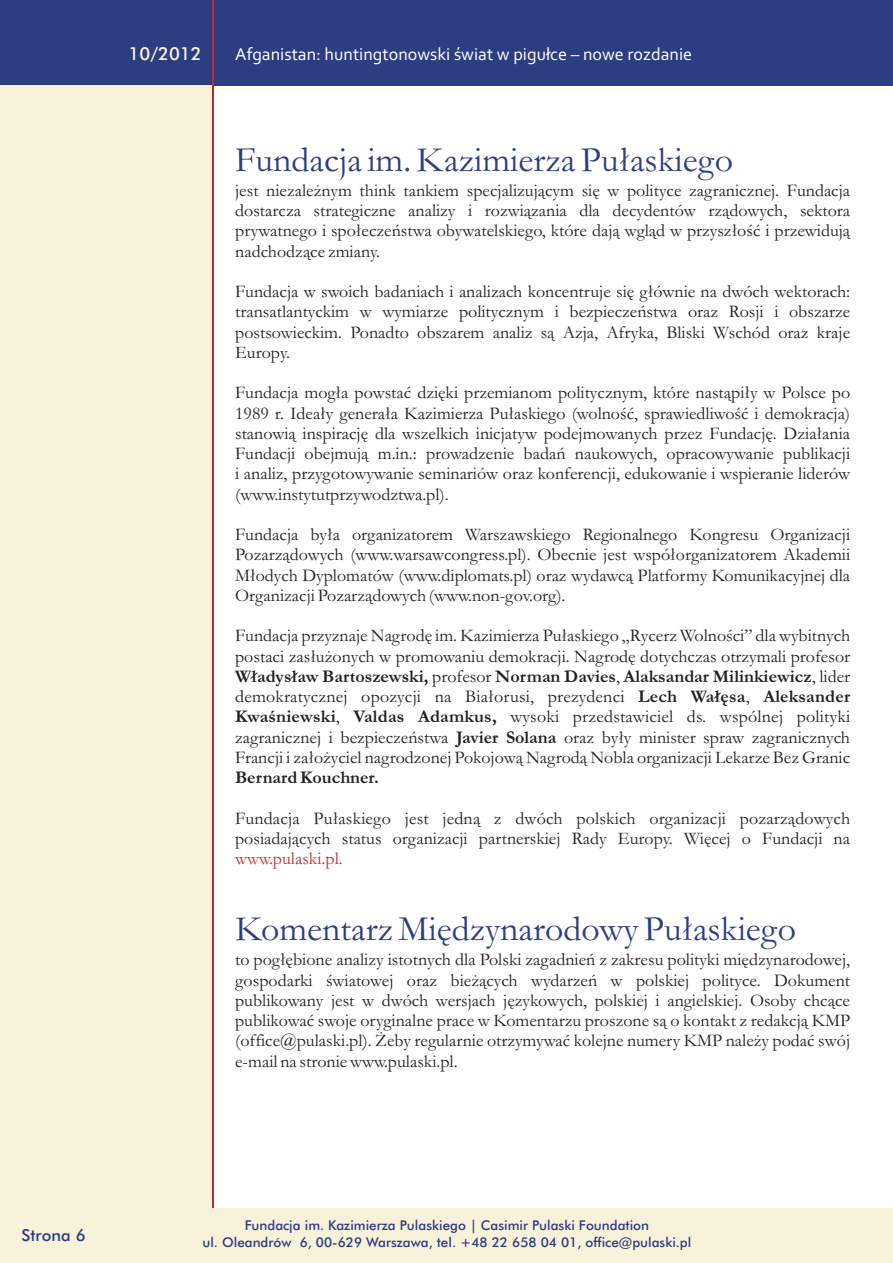
<style>
.page{position:relative;width:893px;height:1263px;background:#fff}
.page>*{position:absolute;margin:0;border:0;box-sizing:border-box;transform-origin:0 0}
.t1{font:36px "Garamond";color:#2c3d82}
.t2{font:18px/20.2px "Garamond";color:#231f20;text-align:justify}
.t3{font:18px "Corbel";color:#fff}
.t4{font:700 18px "Garamond";color:#231f20}
.t5{font:18px "Garamond";color:#bd2a31}
.t6{font:500 18px "Futura BT";color:#f9f2da}
.t7{font:500 16.5px "Futura BT";color:#2c3d82}
.t8{font:500 13.5px/16.2px "Futura BT";color:#2c3d82;text-align:center}
.s1{font-weight:700}
</style>
<div class="page">
<div style="left:0;top:0;width:893px;height:85px;background:#2c3d82"></div>
<div style="left:0;top:85px;width:214px;height:1178px;background:#f9f2da"></div>
<hr style="left:213px;top:0;width:1px;height:1263px;background:#bd2a31">
<div style="left:0;top:1208px;width:893px;height:55px;background:#f9f2da"></div>
<p class="t6" style="left:129px;top:47px;width:75px">10/2012</p>
<p class="t3" style="left:235px;top:47px;width:458px">Afganistan: huntingtonowski œwiat w pigu³ce – nowe rozdanie</p>
<h1 class="t1" style="left:235px;top:147px;width:499px">Fundacja im. Kazimierza Pu³askiego</h1>
<p class="t2" style="left:235px;top:182px;width:617px">jest niezaleýnym think tankiem specjalizujàcym siæ w polityce zagranicznej. Fundacja dostarcza strategiczne analizy i rozwiàzania dla decydentów rzàdowych, sektora prywatnego i spoùeczeñstwa obywatelskiego, które dajà wglàd w przyszùoúã i przewidujà nadchodzàce zmiany.</p>
<p class="t2" style="left:235px;top:283px;width:617px">Fundacja w swoich badaniach i analizach koncentruje siæ gùównie na dwóch wektorach: transatlantyckim w wymiarze politycznym i bezpieczeñstwa oraz Rosji i obszarze postsowieckim. Ponadto obszarem analiz sà Azja, Afryka, Bliski Wschód oraz kraje Europy.</p>
<p class="t2" style="left:235px;top:385px;width:617px">Fundacja mog³a powstaæ dziêki przemianom politycznym, które nast¹pi³y w Polsce po 1989 r. Idea³y genera³a Kazimierza Pu³askiego (wolnoœæ, sprawiedliwoœæ i demokracja) stanowi¹ inspiracjê dla wszelkich inicjatyw podejmowanych przez Fundacjê. Dzia³ania Fundacji obejmuj¹ m.in.: prowadzenie badañ naukowych, opracowywanie publikacji i analiz, przygotowywanie seminariów oraz konferencji, edukowanie i wspieranie liderów (www.instytutprzywodztwa.pl).</p>
<p class="t2" style="left:235px;top:526px;width:617px">Fundacja by³a organizatorem Warszawskiego Regionalnego Kongresu Organizacji Pozarz¹dowych (www.warsawcongress.pl). Obecnie jest wspó³organizatorem Akademii M³odych Dyplomatów (www.diplomats.pl) oraz wydawc¹ Platformy Komunikacyjnej dla Organizacji Pozarz¹dowych (www.non-gov.org).</p>
<p class="t2" style="left:235px;top:628px;width:617px">Fundacja przyznaje Nagrodê im. Kazimierza Pu³askiego „Rycerz Wolnoœci” dla wybitnych postaci zas³u¿onych w promowaniu demokracji. Nagrodê dotychczas otrzymali profesor <span class="s1">W³adys³aw Bartoszewski,</span> profesor <span class="s1">Norman Davies</span>, <span class="s1">Alaksandar Milinkiewicz</span>, lider demokratycznej opozycji na Bia³orusi, prezydenci <span class="s1">Lech Wa³êsa</span>, <span class="s1">Aleksander Kwaœniewski</span>, <span class="s1">Valdas Adamkus,</span> wysoki przedstawiciel ds. wspólnej polityki zagranicznej i bezpieczeñstwa <span class="s1">Javier Solana</span> oraz by³y minister spraw zagranicznych Francji i za³o¿yciel nagrodzonej Pokojow¹ Nagrod¹ Nobla organizacji Lekarze Bez Granic</p>
<p class="t4" style="left:235px;top:771px;width:145px">Bernard Kouchner.</p>
<p class="t2" style="left:235px;top:810px;width:617px">Fundacja Pu³askiego jest jedn¹ z dwóch polskich organizacji pozarz¹dowych posiadaj¹cych status organizacji partnerskiej Rady Europy. Wiêcej o Fundacji na</p>
<p class="t5" style="left:235px;top:852px;width:109px">www.pulaski.pl.</p>
<h1 class="t1" style="left:235px;top:917px;width:562px">Komentarz Miêdzynarodowy Pu³askiego</h1>
<p class="t2" style="left:235px;top:952px;width:617px">to pog³êbione analizy istotnych dla Polski zagadnieñ z zakresu polityki miêdzynarodowej, gospodarki œwiatowej oraz bie¿¹cych wydarzeñ w polskiej polityce. Dokument publikowany jest w dwóch wersjach jêzykowych, polskiej i angielskiej. Osoby chc¹ce publikowaæ swoje oryginalne prace w Komentarzu proszone s¹ o kontakt z redakcj¹ KMP (office@pulaski.pl). ¯eby regularnie otrzymywaæ kolejne numery KMP nale¿y podaæ swój e-mail na stronie www.pulaski.pl.</p>
<p class="t7" style="left:22px;top:1229px;width:66px">Strona 6</p>
<p class="t8" style="left:202px;top:1219px;width:490px">Fundacja im. Kazimierza Pulaskiego | Casimir Pulaski Foundation<br>ul. Oleandrów 6, 00-629 Warszawa, tel. +48 22 658 04 01, office@pulaski.pl</p>
</div>
